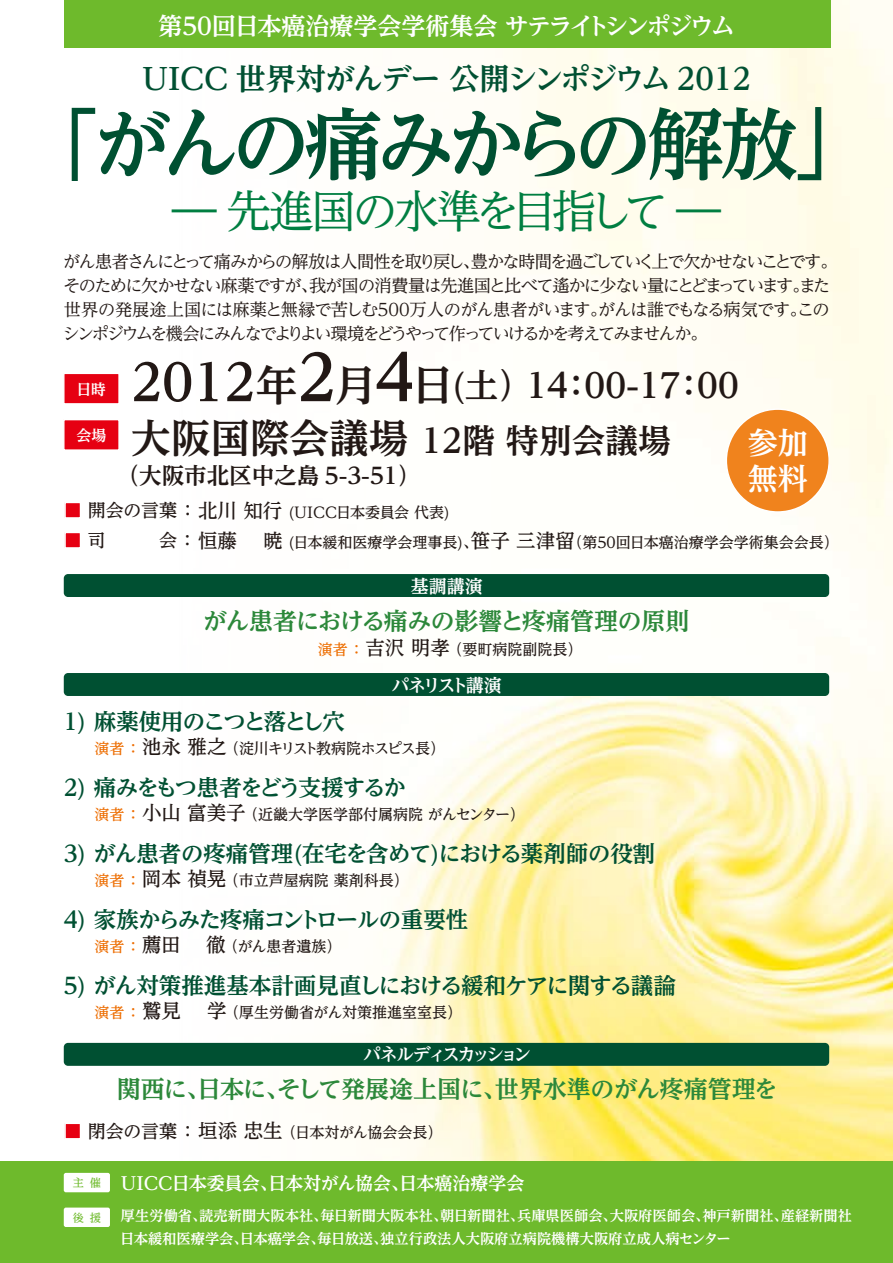
<style>
.page{position:relative;width:893px;height:1263px;background:#fff}
.page>*{position:absolute;margin:0;border:0;box-sizing:border-box;transform-origin:0 0}
.t1{font:700 78px "UD Reimin Pro";letter-spacing:-.105em;color:#005032}
.t2{font:45px "UD Reimin Pro";letter-spacing:-.095em;color:#007e41}
.t3{font:700 33.6px "UD Reimin Pro";color:#221815}
.t4{font:700 33px "UD Reimin Pro";color:#221815}
.t5{font:700 30px "UD Reimin Pro";letter-spacing:-.02em;color:#005032}
.t6{font:700 30px/36px "UD Reimin Pro";color:#fff}
.t7{font:700 24px "UD Reimin Pro";letter-spacing:-.015em;color:#2c883a}
.t8{font:700 24px "UD Reimin Pro";letter-spacing:-.025em;color:#fff}
.t9{font:700 22.5px "UD Reimin Pro";letter-spacing:-.05em;color:#005032}
.t10{font:700 22.5px "UD Reimin Pro";letter-spacing:-.095em;color:#005032}
.t11{font:700 22.5px "UD Reimin Pro";letter-spacing:-.015em;color:#005032}
.t12{font:700 22.5px "UD Reimin Pro";color:#221815}
.t13{font:700 18px "UD Reimin Pro";color:#fff}
.t14{font:700 18px "UD Reimin Pro";letter-spacing:-.17em;color:#fff}
.t15{font:700 18px "UD Reimin Pro";letter-spacing:-.165em;color:#fff}
.t16{font:700 18px "UD Reimin Pro";letter-spacing:-.05em;color:#fff}
.t17{font:17.25px/24px "UD Reimin Pro";letter-spacing:-.1em;color:#221815}
.t18{font:500 15px "UD Reimin Pro";color:#221815}
.t19{font:500 15px "UD Reimin Pro";letter-spacing:-.07em;color:#221815}
.t20{font:700 15px "UD Reimin Pro";color:#fff}
.t21{font:700 14.25px/22.5px "UD Reimin Pro";color:#fff}
.t22{font:500 11.25px "UD Reimin Pro";color:#6eba2c}
.s1{font-size:50.4px}
.s2{font-size:42px}
.s3{font-size:63px}
.s4{font-size:39.6px}
.s5{font-size:18px;color:#e60012}
.s6{font-size:18px}
.s7{font-size:19.5px}
.s8{color:#ed6d00}
.s9{font-weight:500;font-size:11.25px;color:#6eba2c}
</style>
<div class="page">
<img style="left:63px;top:0;width:830px;height:1161px">
<div style="left:64px;top:0;width:767px;height:48px;background:#6eba2c"></div>
<div style="left:64px;top:373px;width:55px;height:31px;background:#e60012"></div>
<div style="left:63px;top:373px;width:57px;height:32px;border:2px solid #fff"></div>
<div style="left:64px;top:420px;width:55px;height:30px;background:#e60012"></div>
<div style="left:63px;top:419px;width:57px;height:32px;border:2px solid #fff"></div>
<div style="left:64px;top:574px;width:765px;height:23px;background:#005032;border-radius:4px"></div>
<div style="left:64px;top:673px;width:765px;height:23px;background:#005032;border-radius:4px"></div>
<div style="left:64px;top:1043px;width:765px;height:23px;background:#005032;border-radius:4px"></div>
<div style="left:726px;top:409px;width:103px;height:103px;background:#f0831d;border-radius:50%"></div>
<div style="left:726px;top:408px;width:104px;height:105px;border:2px solid #fff;border-radius:50%"></div>
<div style="left:0;top:1161px;width:893px;height:102px;background:#6eba2c"></div>
<div style="left:64px;top:1173px;width:46px;height:19px;background:#fff;border-radius:2px"></div>
<div style="left:64px;top:1207px;width:46px;height:20px;background:#fff;border-radius:2px"></div>
<h3 class="t8" style="left:158px;top:7px;width:579px">第50回日本癌治療学会学術集会 サテライトシンポジウム</h3>
<h3 class="t5" style="left:142px;top:54px;width:610px">UICC 世界対がんデー 公開シンポジウム 2012</h3>
<h1 class="t1" style="left:22px;top:80px;width:851px">「がんの痛みからの解放」</h1>
<h2 class="t2" style="left:172px;top:174px;width:551px">― 先進国の水準を目指して ―</h2>
<p class="t17" style="left:63px;top:248px;width:777px">がん患者さんにとって痛みからの解放は人間性を取り戻し、豊かな時間を過ごしていく上で欠かせないことです。そのために欠かせない麻薬ですが、我が国の消費量は先進国と比べて遙かに少ない量にとどまっています。また世界の発展途上国には麻薬と無縁で苦しむ500万人のがん患者がいます。がんは誰でもなる病気です。このシンポジウムを機会にみんなでよりよい環境をどうやって作っていけるかを考えてみませんか。</p>
<p class="t20" style="left:76px;top:377px;width:31px">日時</p>
<h3 class="t3" style="left:131px;top:358px;width:609px"><span class="s1">2012</span><span class="s2">年</span><span class="s3">2</span><span class="s2">月</span><span class="s3">4</span><span class="s2">日</span>(土）14：00-17：00</h3>
<p class="t20" style="left:76px;top:423px;width:31px">会場</p>
<h3 class="t4" style="left:131px;top:414px;width:542px"><span class="s4">大阪国際会議場</span> 12階 特別会議場</h3>
<h3 class="t12" style="left:117px;top:457px;width:305px">（大阪市北区中之島 5-3-51）</h3>
<h3 class="t6" style="left:748px;top:424px;width:62px">参加無料</h3>
<p class="t18" style="left:64px;top:500px;width:388px"><span class="s5">■</span> <span class="s6">開会の言葉 ：</span> <span class="s7">北川 知行</span> (UICC日本委員会 代表)</p>
<p class="t18" style="left:64px;top:530px;width:777px"><span class="s5">■</span> <span class="s6">司　　　会 ：</span> <span class="s7">恒藤 　暁</span> (日本緩和医療学会理事長)、<span class="s7">笹子 三津留</span>（第50回日本癌治療学会学術集会会長）</p>
<p class="t16" style="left:411px;top:571px;width:73px">基調講演</p>
<h3 class="t7" style="left:203px;top:601px;width:488px">がん患者における痛みの影響と疼痛管理の原則</h3>
<p class="t18" style="left:318px;top:637px;width:266px"><span class="s8">演者 ：</span> <span class="s7">吉沢 明孝</span>（要町病院副院長）</p>
<h3 class="t10" style="left:64px;top:703px;width:283px">1) 麻薬使用のこつと落とし穴</h3>
<p class="t15" style="left:392px;top:670px;width:112px">パネリスト講演</p>
<p class="t19" style="left:95px;top:736px;width:352px"><span class="s8">演者 ：</span> <span class="s7">池永 雅之</span>（淀川キリスト教病院ホスピス長）</p>
<h3 class="t10" style="left:64px;top:769px;width:344px">2) 痛みをもつ患者をどう支援するか</h3>
<p class="t18" style="left:95px;top:802px;width:432px"><span class="s8">演者 ：</span> <span class="s7">小山 富美子</span>（近畿大学医学部付属病院 がんセンター）</p>
<h3 class="t11" style="left:64px;top:835px;width:593px">3) がん患者の疼痛管理(在宅を含めて)における薬剤師の役割</h3>
<p class="t18" style="left:95px;top:868px;width:316px"><span class="s8">演者 ：</span> <span class="s7">岡本 禎晃</span>（市立芦屋病院 薬剤科長）</p>
<h3 class="t9" style="left:64px;top:901px;width:406px">4) 家族からみた疼痛コントロールの重要性</h3>
<p class="t18" style="left:95px;top:934px;width:248px"><span class="s8">演者 ：</span> <span class="s7">薦田 　徹</span>（がん患者遺族）</p>
<h3 class="t9" style="left:64px;top:967px;width:614px">5) がん対策推進基本計画見直しにおける緩和ケアに関する議論</h3>
<p class="t18" style="left:95px;top:1000px;width:369px"><span class="s8">演者 ：</span> <span class="s7">鷲見 　学</span>（厚生労働省がん対策推進室室長）</p>
<p class="t14" style="left:363px;top:1039px;width:169px">パネルディスカッション</p>
<h3 class="t7" style="left:117px;top:1069px;width:663px">関西に、日本に、そして発展途上国に、世界水準のがん疼痛管理を</h3>
<p class="t18" style="left:64px;top:1120px;width:380px"><span class="s5">■</span> <span class="s6">閉会の言葉 ：</span> <span class="s7">垣添 忠生</span>（日本対がん協会会長）</p>
<p class="t13" style="left:73px;top:1168px;width:453px"><span class="s9">主催</span> UICC日本委員会、日本対がん協会、日本癌治療学会</p>
<p class="t22" style="left:73px;top:1208px;width:30px">後援</p>
<p class="t21" style="left:120px;top:1204px;width:733px">厚生労働省、読売新聞大阪本社、毎日新聞大阪本社、朝日新聞社、兵庫県医師会、大阪府医師会、神戸新聞社、産経新聞社日本緩和医療学会、日本癌学会、毎日放送、独立行政法人大阪府立病院機構大阪府立成人病センター</p>
</div>
